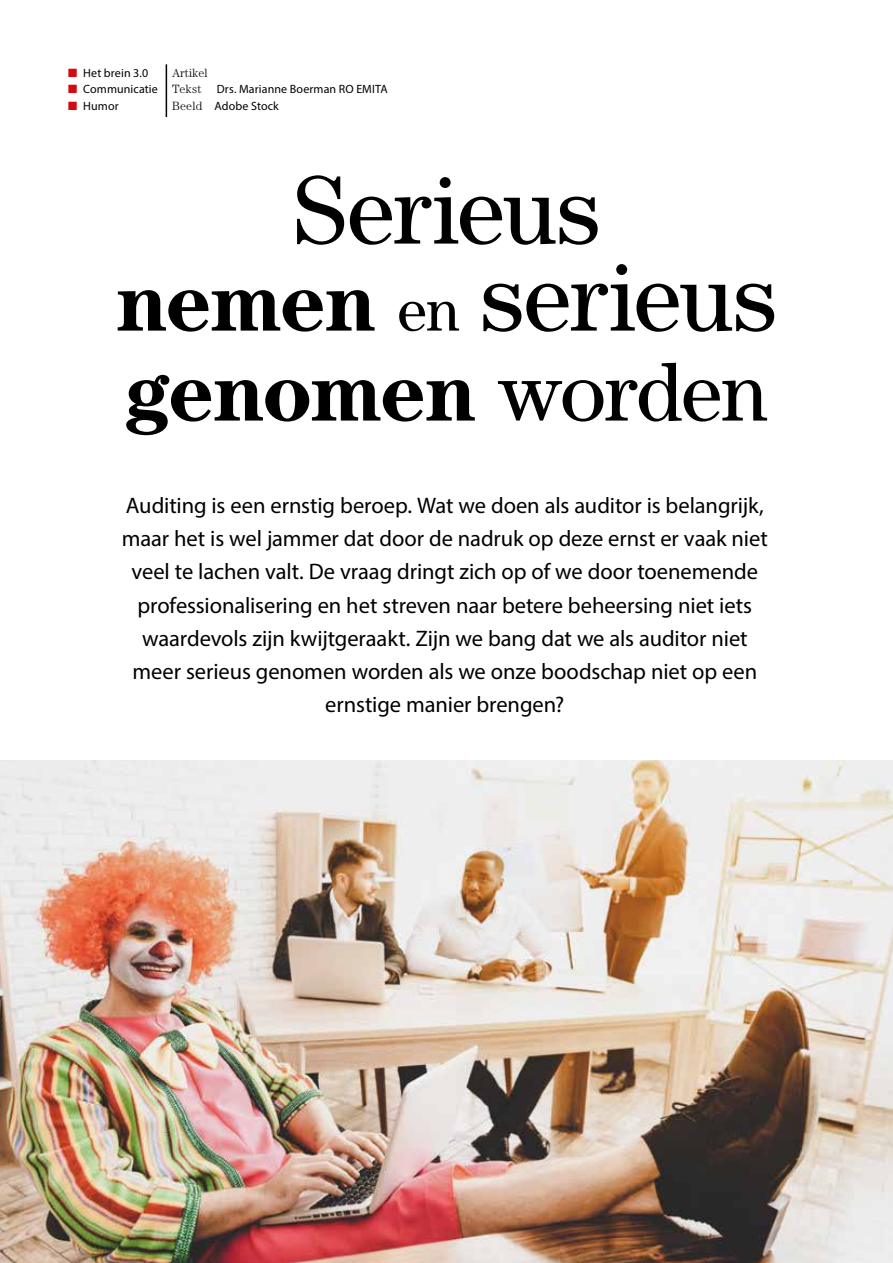
<style>
.page{position:relative;width:893px;height:1263px;background:#fff}
.page>*{position:absolute;margin:0;border:0;box-sizing:border-box;transform-origin:0 0}
.t1{font:97.5px/87px "Century LT";letter-spacing:-.015em;color:#000;text-align:center}
.t2{font:700 84px "Century LT";letter-spacing:-.02em;color:#000}
.t3{font:22.5px/33px "Myriad Pro";letter-spacing:-.005em;color:#000;text-align:center}
.t4{font:12px/17px "Myriad Pro";letter-spacing:.01em;color:#000}
.t5{font:300 12px "Century LT";letter-spacing:.005em;color:#000}
.s1{color:#d20a11}
.s2{font-family:"Century LT";font-weight:300}
.s3{font-weight:700;font-size:84px}
.s4{font-size:60px}
.s5{font-weight:400}
</style>
<div class="page">
<hr style="left:166px;top:64px;width:1px;height:53px;background:#000">
<img style="left:0;top:761px;width:893px;height:502px">
<p class="t4" style="left:68px;top:64px;width:82px"><span class="s1">■</span> Het brein 3.0</p>
<p class="t4" style="left:68px;top:80px;width:91px"><span class="s1">■</span> Communicatie</p>
<p class="t4" style="left:68px;top:97px;width:52px"><span class="s1">■</span> Humor</p>
<p class="t5" style="left:172px;top:66px;width:37px">Artikel</p>
<p class="t4" style="left:172px;top:80px;width:217px"><span class="s2">Tekst</span> Drs. Marianne Boerman RO EMITA<br><span class="s2">Beeld</span> Adobe Stock</p>
<h1 class="t1" style="left:116px;top:165px;width:662px">Serieus<br><span class="s3">nemen</span> <span class="s4">en</span> serieus</h1>
<h2 class="t2" style="left:125px;top:342px;width:645px">genomen <span class="s5">worden</span></h2>
<p class="t3" style="left:122px;top:489px;width:647px">Auditing is een ernstig beroep. Wat we doen als auditor is belangrijk, maar het is wel jammer dat door de nadruk op deze ernst er vaak niet veel te lachen valt. De vraag dringt zich op of we door toenemende professionalisering en het streven naar betere beheersing niet iets waardevols zijn kwijtgeraakt. Zijn we bang dat we als auditor niet meer serieus genomen worden als we onze boodschap niet op een ernstige manier brengen?</p>
</div>
